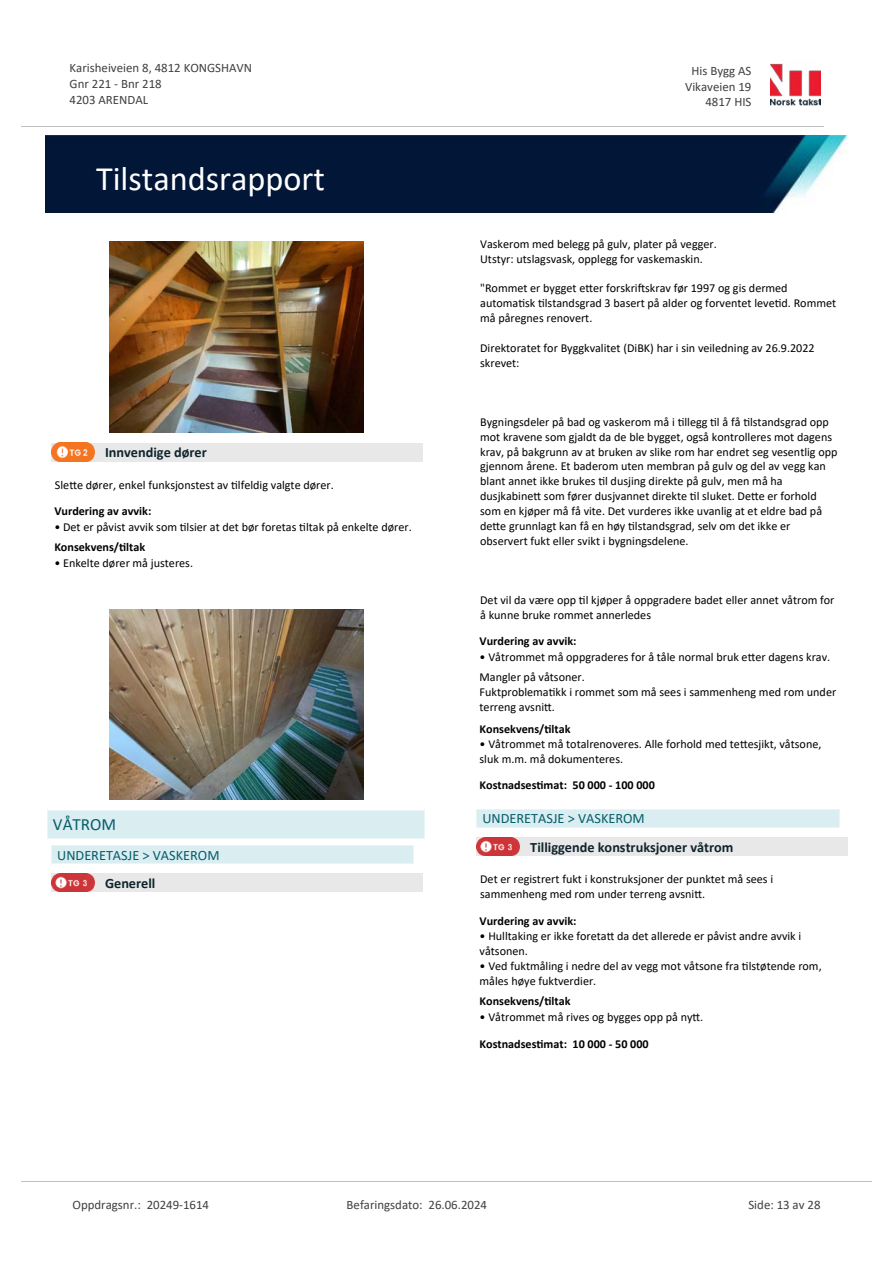
<style>
.page{position:relative;width:893px;height:1263px;background:#fff}
.page>*{position:absolute;margin:0;border:0;box-sizing:border-box;transform-origin:0 0}
.t1{font:34.35px "Calibri";color:#fff}
.t2{font:17.1px "Calibri";color:#065c69}
.t3{font:700 14.25px "Calibri";color:#0f252c}
.t4{font:14.25px "Calibri";color:#065c69}
.t5{font:12.9px/15.8px "Calibri";color:#404040}
.t6{font:12.15px/14.9px "Calibri";color:#000}
.t7{font:700 12.15px "Calibri";color:#000}
</style>
<div class="page">
<img style="left:109px;top:241px;width:254px;height:191px">
<div style="left:51px;top:443px;width:372px;height:18px;background:#e8e8e8"></div>
<img style="left:51px;top:443px;width:43px;height:18px">
<img style="left:109px;top:609px;width:254px;height:191px">
<div style="left:47px;top:810px;width:377px;height:29px;background:#daeef2"></div>
<svg style="left:47px;top:811px;width:1px;height:28px"></svg>
<svg style="left:424px;top:810px;width:1px;height:29px"></svg>
<hr style="left:47px;top:810px;width:377px;height:1px;background:#eaf5f7">
<hr style="left:47px;top:839px;width:377px;height:1px;background:#eaf5f7">
<div style="left:51px;top:874px;width:372px;height:18px;background:#e8e8e8"></div>
<img style="left:51px;top:874px;width:43px;height:18px">
<div style="left:51px;top:846px;width:363px;height:17px;background:#daeef2"></div>
<svg style="left:51px;top:847px;width:1px;height:16px"></svg>
<hr style="left:51px;top:846px;width:363px;height:1px;background:#eaf5f7">
<hr style="left:51px;top:863px;width:363px;height:1px;background:#eaf5f7">
<div style="left:477px;top:837px;width:371px;height:19px;background:#e8e8e8"></div>
<svg style="left:481px;top:842px;width:39px;height:14px"></svg>
<img style="left:477px;top:837px;width:42px;height:18px">
<div style="left:477px;top:810px;width:362px;height:17px;background:#daeef2"></div>
<svg style="left:839px;top:809px;width:1px;height:18px"></svg>
<hr style="left:477px;top:809px;width:362px;height:1px;background:#eaf5f7">
<hr style="left:477px;top:827px;width:362px;height:1px;background:#eaf5f7">
<img style="left:770px;top:63px;width:51px;height:43px">
<hr style="left:21px;top:127px;width:802px;height:1px;background:#c0c0c0">
<img style="left:46px;top:135px;width:800px;height:78px">
<hr style="left:21px;top:1181px;width:851px;height:1px;background:#c0c0c0">
<p class="t5" style="left:70px;top:60px;width:184px">Karisheiveien 8, 4812 KONGSHAVN<br>Gnr 221 - Bnr 218<br>4203 ARENDAL</p>
<p class="t5" style="left:691px;top:63px;width:62px">His Bygg AS</p>
<p class="t5" style="left:685px;top:78px;width:68px">Vikaveien 19</p>
<p class="t5" style="left:705px;top:94px;width:48px">4817 HIS</p>
<h1 class="t1" style="left:96px;top:155px;width:230px">Tilstandsrapport</h1>
<p class="t3" style="left:105px;top:442px;width:103px">Innvendige dører</p>
<p class="t6" style="left:55px;top:477px;width:280px">Sle琀琀e dører, enkel funksjonstest av 琀椀lfeldig valgte dører.</p>
<p class="t7" style="left:54px;top:503px;width:98px">Vurdering av avvik:</p>
<p class="t6" style="left:54px;top:519px;width:359px">• Det er påvist avvik som 琀椀lsier at det bør foretas 琀椀ltak på enkelte dører.</p>
<p class="t7" style="left:54px;top:538px;width:92px">Konsekvens/琀椀ltak</p>
<p class="t6" style="left:54px;top:555px;width:140px">• Enkelte dører må justeres.</p>
<h2 class="t2" style="left:53px;top:812px;width:65px">VÅTROM</h2>
<p class="t4" style="left:57px;top:845px;width:164px">UNDERETASJE &gt; VASKEROM</p>
<p class="t3" style="left:105px;top:873px;width:52px">Generell</p>
<p class="t6" style="left:480px;top:236px;width:238px">Vaskerom med belegg på gulv, plater på vegger.<br>Utstyr: utslagsvask, opplegg for vaskemaskin.</p>
<p class="t6" style="left:480px;top:281px;width:357px">"Rommet er bygget e琀琀er forskri昀琀skrav før 1997 og gis dermed<br>automa琀椀sk 琀椀lstandsgrad 3 basert på alder og forventet leve琀椀d. Rommet må påregnes renovert.</p>
<p class="t6" style="left:480px;top:340px;width:336px">Direktoratet for Byggkvalitet (DiBK) har i sin veiledning av 26.9.2022 skrevet:</p>
<p class="t6" style="left:480px;top:414px;width:359px">Bygningsdeler på bad og vaskerom må i 琀椀llegg 琀椀l å få 琀椀lstandsgrad opp mot kravene som gjaldt da de ble bygget, også kontrolleres mot dagens krav, på bakgrunn av at bruken av slike rom har endret seg vesentlig opp gjennom årene. Et baderom uten membran på gulv og del av vegg kan blant annet ikke brukes 琀椀l dusjing direkte på gulv, men må ha dusjkabine琀琀 som fører dusjvannet direkte 琀椀l sluket. De琀琀e er forhold som en kjøper må få vite. Det vurderes ikke uvanlig at et eldre bad på de琀琀e grunnlagt kan få en høy 琀椀lstandsgrad, selv om det ikke er observert fukt eller svikt i bygningsdelene.</p>
<p class="t6" style="left:480px;top:592px;width:356px">Det vil da være opp 琀椀l kjøper å oppgradere badet eller annet våtrom for å kunne bruke rommet annerledes</p>
<p class="t7" style="left:480px;top:633px;width:98px">Vurdering av avvik:</p>
<p class="t6" style="left:480px;top:647px;width:352px;line-height:20.1px">• Våtrommet må oppgraderes for å tåle normal bruk e琀琀er dagens krav.<br>Mangler på våtsoner.</p>
<p class="t6" style="left:480px;top:684px;width:358px">Fuktproblema琀椀kk i rommet som må sees i sammenheng med rom under terreng avsni琀琀.</p>
<p class="t7" style="left:480px;top:720px;width:92px">Konsekvens/琀椀ltak</p>
<p class="t6" style="left:480px;top:737px;width:343px">• Våtrommet må totalrenoveres. Alle forhold med te琀琀esjikt, våtsone, sluk m.m. må dokumenteres.</p>
<p class="t7" style="left:480px;top:776px;width:177px">Kostnadses琀椀mat: 50 000 - 100 000</p>
<p class="t4" style="left:482px;top:809px;width:164px">UNDERETASJE &gt; VASKEROM</p>
<p class="t3" style="left:530px;top:837px;width:205px">Tilliggende konstruksjoner våtrom</p>
<p class="t6" style="left:480px;top:871px;width:294px">Det er registrert fukt i konstruksjoner der punktet må sees i sammenheng med rom under terreng avsni琀琀.</p>
<p class="t7" style="left:480px;top:912px;width:98px">Vurdering av avvik:</p>
<p class="t6" style="left:480px;top:929px;width:323px">• Hulltaking er ikke foreta琀琀 da det allerede er påvist andre avvik i våtsonen.</p>
<p class="t6" style="left:480px;top:958px;width:344px">• Ved fuktmåling i nedre del av vegg mot våtsone fra 琀椀lstøtende rom, måles høye fuktverdier.</p>
<p class="t7" style="left:480px;top:992px;width:92px">Konsekvens/琀椀ltak</p>
<p class="t6" style="left:480px;top:1009px;width:225px">• Våtrommet må rives og bygges opp på ny琀琀.</p>
<p class="t7" style="left:480px;top:1035px;width:171px">Kostnadses琀椀mat: 10 000 - 50 000</p>
<p class="t5" style="left:72px;top:1197px;width:138px">Oppdragsnr.: 20249-1614</p>
<p class="t5" style="left:347px;top:1197px;width:142px">Befaringsdato: 26.06.2024</p>
<p class="t5" style="left:748px;top:1197px;width:74px">Side: 13 av 28</p>
</div>
